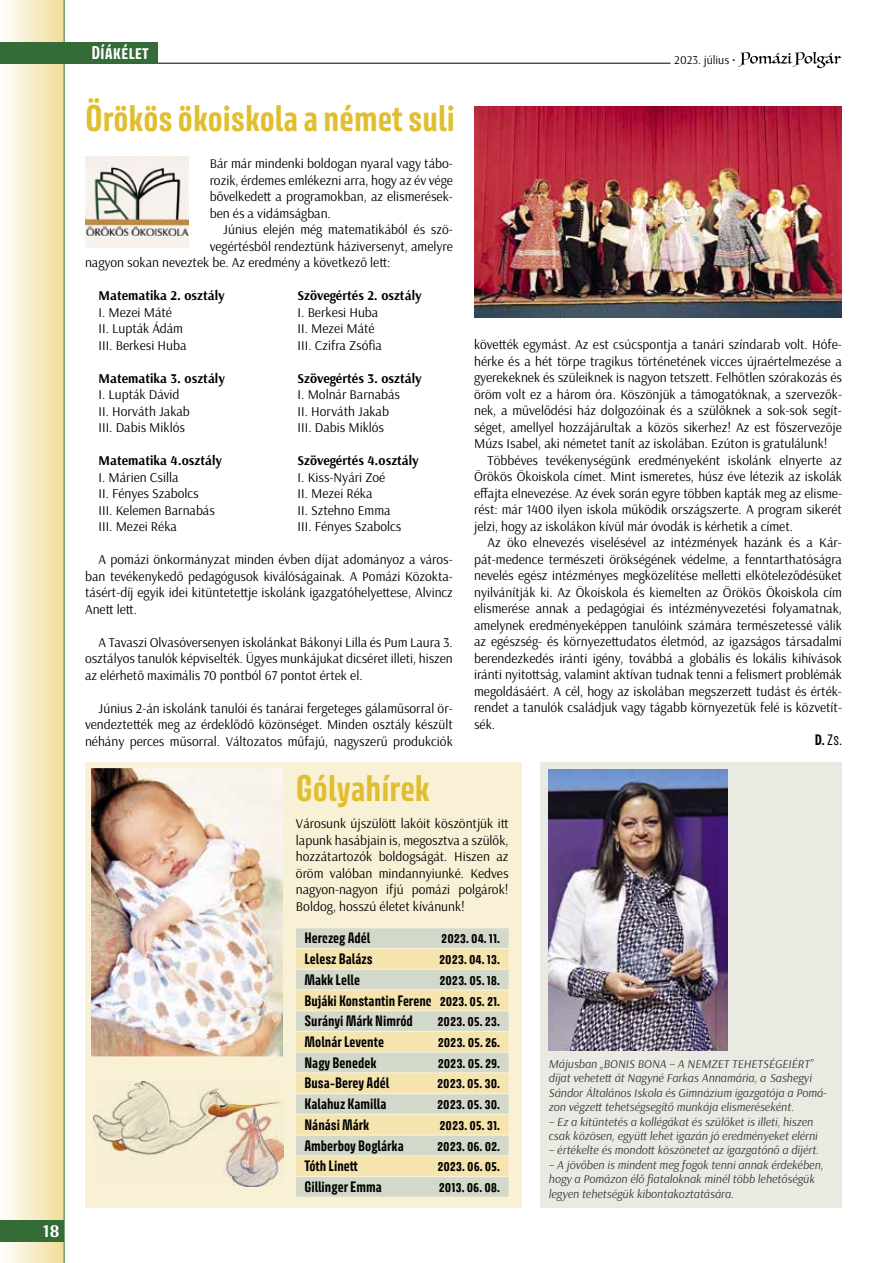
<style>
.page{position:relative;width:893px;height:1263px;background:#fff}
.page>*{position:absolute;margin:0;border:0;box-sizing:border-box;transform-origin:0 0}
.t1{font:700 33px "Avory I Latn";color:#e1be2f}
.t2{font:700 18px "Arsenal";color:#fff}
.t3{font:700 16.5px "Avory I Latn";color:#fff}
.t4{font:13.5px/16.5px "Arsenal";color:#000;text-align:justify}
.t5{font:700 13.5px/20.7px "Avory I Latn";color:#000;text-align:justify}
.t6{font:700 13.5px "Arsenal";color:#000}
.t7{font:13.5px "Avory I Latn";color:#000}
.t8{font:italic 12px/14.4px "Arsenal";color:#393939}
.t9{font:12px "Arsenal";color:#000}
.s1{font-weight:700}
</style>
<div class="page">
<div style="left:85px;top:1051px;width:206px;height:157px;background:#f9f1d6"></div>
<div style="left:540px;top:762px;width:302px;height:446px;background:#e9ebe3"></div>
<img style="left:92px;top:769px;width:191px;height:286px">
<div style="left:85px;top:762px;width:206px;height:300px;border:6px solid #f9f1d6"></div>
<div style="left:0;top:0;width:64px;height:1263px;background:linear-gradient(to right,#fffeff,#f1de9b)"></div>
<hr style="left:64px;top:0;width:1px;height:1263px;background:#356b36">
<div style="left:0;top:1220px;width:64px;height:22px;background:#356b36"></div>
<svg style="left:738px;top:52px;width:103px;height:16px"></svg>
<hr style="left:156px;top:63px;width:515px;height:1px;background:#000">
<div style="left:0;top:42px;width:157px;height:21px;background:#356b36"></div>
<div style="left:283px;top:762px;width:238px;height:446px;background:#f9f1d6"></div>
<div style="left:296px;top:928px;width:213px;height:20px;background:#d3d9ca"></div>
<div style="left:296px;top:949px;width:213px;height:20px;background:#f5e4ae"></div>
<div style="left:296px;top:970px;width:213px;height:19px;background:#d3d9ca"></div>
<div style="left:296px;top:990px;width:213px;height:20px;background:#f5e4ae"></div>
<div style="left:296px;top:1011px;width:213px;height:20px;background:#d3d9ca"></div>
<div style="left:296px;top:1032px;width:213px;height:19px;background:#f5e4ae"></div>
<div style="left:296px;top:1053px;width:213px;height:19px;background:#d3d9ca"></div>
<div style="left:296px;top:1073px;width:213px;height:20px;background:#f5e4ae"></div>
<div style="left:296px;top:1094px;width:213px;height:20px;background:#d3d9ca"></div>
<div style="left:296px;top:1115px;width:213px;height:19px;background:#f5e4ae"></div>
<div style="left:296px;top:1136px;width:213px;height:19px;background:#d3d9ca"></div>
<div style="left:296px;top:1156px;width:213px;height:20px;background:#f5e4ae"></div>
<div style="left:296px;top:1177px;width:213px;height:20px;background:#d3d9ca"></div>
<img style="left:549px;top:770px;width:178px;height:281px">
<img style="left:474px;top:106px;width:368px;height:212px">
<img style="left:85px;top:157px;width:103px;height:91px">
<img style="left:93px;top:1081px;width:190px;height:105px">
<h2 class="t2" style="left:43px;top:1220px;width:18px">18</h2>
<p class="t3" style="left:91px;top:42px;width:59px">Díákélet</p>
<h1 class="t1" style="left:85px;top:97px;width:371px">Örökös ökoiskola a német suli</h1>
<p class="t4" style="left:210px;top:155px;width:245px">Bár már mindenki boldogan nyaral vagy tábo&shy;rozik, érdemes emlékezni arra, hogy az év vége bővelkedett a programokban, az elismerések&shy;ben és a vidámságban.</p>
<p class="t4" style="left:223px;top:221px;width:231px">Június elején még matematikából és szö-</p>
<p class="t4" style="left:210px;top:238px;width:245px">vegértésből rendeztünk háziversenyt, amelyre</p>
<p class="t4" style="left:85px;top:254px;width:307px">nagyon sokan neveztek be. Az eredmény a következő lett:</p>
<p class="t6" style="left:99px;top:287px;width:128px">Matematika 2. osztály</p>
<p class="t6" style="left:298px;top:287px;width:125px">Szövegértés 2. osztály</p>
<p class="t4" style="left:99px;top:304px;width:75px">I. Mezei Máté</p>
<p class="t4" style="left:298px;top:304px;width:82px">I. Berkesi Huba</p>
<p class="t4" style="left:99px;top:320px;width:86px">II. Lupták Ádám</p>
<p class="t4" style="left:298px;top:320px;width:79px">II. Mezei Máté</p>
<p class="t4" style="left:99px;top:337px;width:89px">III. Berkesi Huba</p>
<p class="t4" style="left:298px;top:337px;width:86px">III. Czifra Zsófia</p>
<p class="t6" style="left:99px;top:370px;width:128px">Matematika 3. osztály</p>
<p class="t6" style="left:298px;top:370px;width:126px">Szövegértés 3. osztály</p>
<p class="t4" style="left:99px;top:386px;width:83px">I. Lupták Dávid</p>
<p class="t4" style="left:298px;top:386px;width:104px">I. Molnár Barnabás</p>
<p class="t4" style="left:99px;top:403px;width:93px">II. Horváth Jakab</p>
<p class="t4" style="left:298px;top:403px;width:93px">II. Horváth Jakab</p>
<p class="t4" style="left:99px;top:419px;width:88px">III. Dabis Miklós</p>
<p class="t4" style="left:298px;top:419px;width:88px">III. Dabis Miklós</p>
<p class="t6" style="left:99px;top:452px;width:125px">Matematika 4.osztály</p>
<p class="t6" style="left:298px;top:452px;width:123px">Szövegértés 4.osztály</p>
<p class="t4" style="left:99px;top:469px;width:81px">I. Márien Csilla</p>
<p class="t4" style="left:298px;top:469px;width:89px">I. Kiss-Nyári Zoé</p>
<p class="t4" style="left:99px;top:485px;width:102px">II. Fényes Szabolcs</p>
<p class="t4" style="left:298px;top:485px;width:76px">II. Mezei Réka</p>
<p class="t4" style="left:99px;top:502px;width:118px">III. Kelemen Barnabás</p>
<p class="t4" style="left:298px;top:502px;width:94px">II. Sztehno Emma</p>
<p class="t4" style="left:99px;top:518px;width:80px">III. Mezei Réka</p>
<p class="t4" style="left:298px;top:518px;width:105px">III. Fényes Szabolcs</p>
<p class="t4" style="left:85px;top:551px;width:369px;text-indent:14px">A pomázi önkormányzat minden évben díjat adományoz a város&shy;ban tevékenykedő pedagógusok kiválóságainak. A Pomázi Közokta&shy;tásért-díj egyik idei kitüntetettje iskolánk igazgatóhelyettese, Alvincz Anett lett.</p>
<p class="t4" style="left:85px;top:634px;width:369px;text-indent:14px">A Tavaszi Olvasóversenyen iskolánkat Bákonyi Lilla és Pum Laura 3. osztályos tanulók képviselték. Ügyes munkájukat dicséret illeti, hiszen az elérhető maximális 70 pontból 67 pontot értek el.</p>
<p class="t4" style="left:85px;top:700px;width:369px;text-indent:14px">Június 2-án iskolánk tanulói és tanárai fergeteges gálaműsorral ör&shy;vendeztették meg az érdeklődő közönséget. Minden osztály készült néhány perces műsorral. Változatos műfajú, nagyszerű produkciók</p>
<h1 class="t1" style="left:296px;top:767px;width:135px">Gólyahírek</h1>
<p class="t9" style="left:674px;top:52px;width:63px">2023. július •</p>
<p class="t4" style="left:474px;top:337px;width:369px">követték egymást. Az est csúcspontja a tanári színdarab volt. Hófe&shy;hérke és a hét törpe tragikus történetének vicces újraértelmezése a gyerekeknek és szüleiknek is nagyon tetszett. Felhőtlen szórakozás és öröm volt ez a három óra. Köszönjük a támogatóknak, a szervezők&shy;nek, a művelődési ház dolgozóinak és a szülőknek a sok-sok segít&shy;séget, amellyel hozzájárultak a közös sikerhez! Az est főszervezője Múzs Isabel, aki németet tanít az iskolában. Ezúton is gratulálunk!</p>
<p class="t4" style="left:474px;top:452px;width:369px;text-indent:14px">Többéves tevékenységünk eredményeként iskolánk elnyerte az Örökös Ökoiskola címet. Mint ismeretes, húsz éve létezik az iskolák effajta elnevezése. Az évek során egyre többen kapták meg az elisme&shy;rést: már 1400 ilyen iskola működik országszerte. A program sikerét jelzi, hogy az iskolákon kívül már óvodák is kérhetik a címet.</p>
<p class="t4" style="left:474px;top:535px;width:369px;text-indent:14px">Az öko elnevezés viselésével az intézmények hazánk és a Kár&shy;pát-medence természeti örökségének védelme, a fenntarthatóságra nevelés egész intézményes megközelítése melletti elköteleződésüket nyilvánítják ki. Az Ökoiskola és kiemelten az Örökös Ökoiskola cím elismerése annak a pedagógiai és intézményvezetési folyamatnak, amelynek eredményeképpen tanulóink számára természetessé válik az egészség- és környezettudatos életmód, az igazságos társadalmi berendezkedés iránti igény, továbbá a globális és lokális kihívások iránti nyitottság, valamint aktívan tudnak tenni a felismert problémák megoldásáért. A cél, hogy az iskolában megszerzett tudást és érték&shy;rendet a tanulók családjuk vagy tágabb környezetük felé is közvetít&shy;sék.</p>
<p class="t7" style="left:815px;top:732px;width:29px"><span class="s1">D.</span> Zs.</p>
<p class="t4" style="left:296px;top:815px;width:214px">Városunk újszülött lakóit köszöntjük itt lapunk hasábjain is, megosztva a szülők, hozzátartozók boldogságát. Hiszen az öröm valóban mindannyiunké. Kedves nagyon-nagyon ifjú pomázi polgárok!<br>Boldog, hosszú életet kívánunk!</p>
<p class="t5" style="left:304px;top:928px;width:67px">Herczeg Adél</p>
<p class="t5" style="left:441px;top:928px;width:60px">2023. 04. 11.</p>
<p class="t5" style="left:304px;top:948px;width:70px">Lelesz Balázs</p>
<p class="t5" style="left:439px;top:948px;width:62px">2023. 04. 13.</p>
<p class="t5" style="left:304px;top:969px;width:57px">Makk Lelle</p>
<p class="t5" style="left:304px;top:969px;width:197px;text-indent:135px">2023. 05. 18.<br>Bujáki Konstantin Ferenc 2023. 05. 21.<br>Surányi Márk Nimród</p>
<p class="t5" style="left:437px;top:1010px;width:64px">2023. 05. 23.</p>
<p class="t5" style="left:304px;top:1031px;width:81px">Molnár Levente</p>
<p class="t5" style="left:438px;top:1031px;width:64px">2023. 05. 26.</p>
<p class="t5" style="left:304px;top:1052px;width:73px">Nagy Benedek</p>
<p class="t5" style="left:438px;top:1052px;width:64px">2023. 05. 29.</p>
<p class="t5" style="left:304px;top:1073px;width:86px">Busa-Berey Adél</p>
<p class="t5" style="left:437px;top:1073px;width:64px">2023. 05. 30.</p>
<p class="t5" style="left:304px;top:1093px;width:83px">Kalahuz Kamilla</p>
<p class="t5" style="left:437px;top:1093px;width:64px">2023. 05. 30.</p>
<p class="t5" style="left:304px;top:1114px;width:66px">Nánási Márk</p>
<p class="t5" style="left:439px;top:1114px;width:62px">2023. 05. 31.</p>
<p class="t5" style="left:304px;top:1135px;width:101px">Amberboy Boglárka</p>
<p class="t5" style="left:437px;top:1135px;width:64px">2023. 06. 02.</p>
<p class="t5" style="left:304px;top:1156px;width:55px">Tóth Linett</p>
<p class="t5" style="left:437px;top:1156px;width:64px">2023. 06. 05.</p>
<p class="t5" style="left:304px;top:1176px;width:79px">Gillinger Emma</p>
<p class="t5" style="left:439px;top:1176px;width:63px">2013. 06. 08.</p>
<p class="t8" style="left:549px;top:1057px;width:280px">Májusban „BONIS BONA – A NEMZET TEHETSÉGEIÉRT” díjat vehetett át Nagyné Farkas Annamária, a Sashegyi Sándor Általános Iskola és Gimnázium igazgatója a Pomá&shy;zon végzett tehetségsegítő munkája elismeréseként.</p>
<p class="t8" style="left:549px;top:1114px;width:271px">– Ez a kitüntetés a kollégákat és szülőket is illeti, hiszen csak közösen, együtt lehet igazán jó eredményeket elérni</p>
<p class="t8" style="left:549px;top:1143px;width:272px">– értékelte és mondott köszönetet az igazgatónő a díjért.</p>
<p class="t8" style="left:549px;top:1157px;width:276px">– A jövőben is mindent meg fogok tenni annak érdekében, hogy a Pomázon élő fiataloknak minél több lehetőségük legyen tehetségük kibontakoztatására.</p>
</div>
